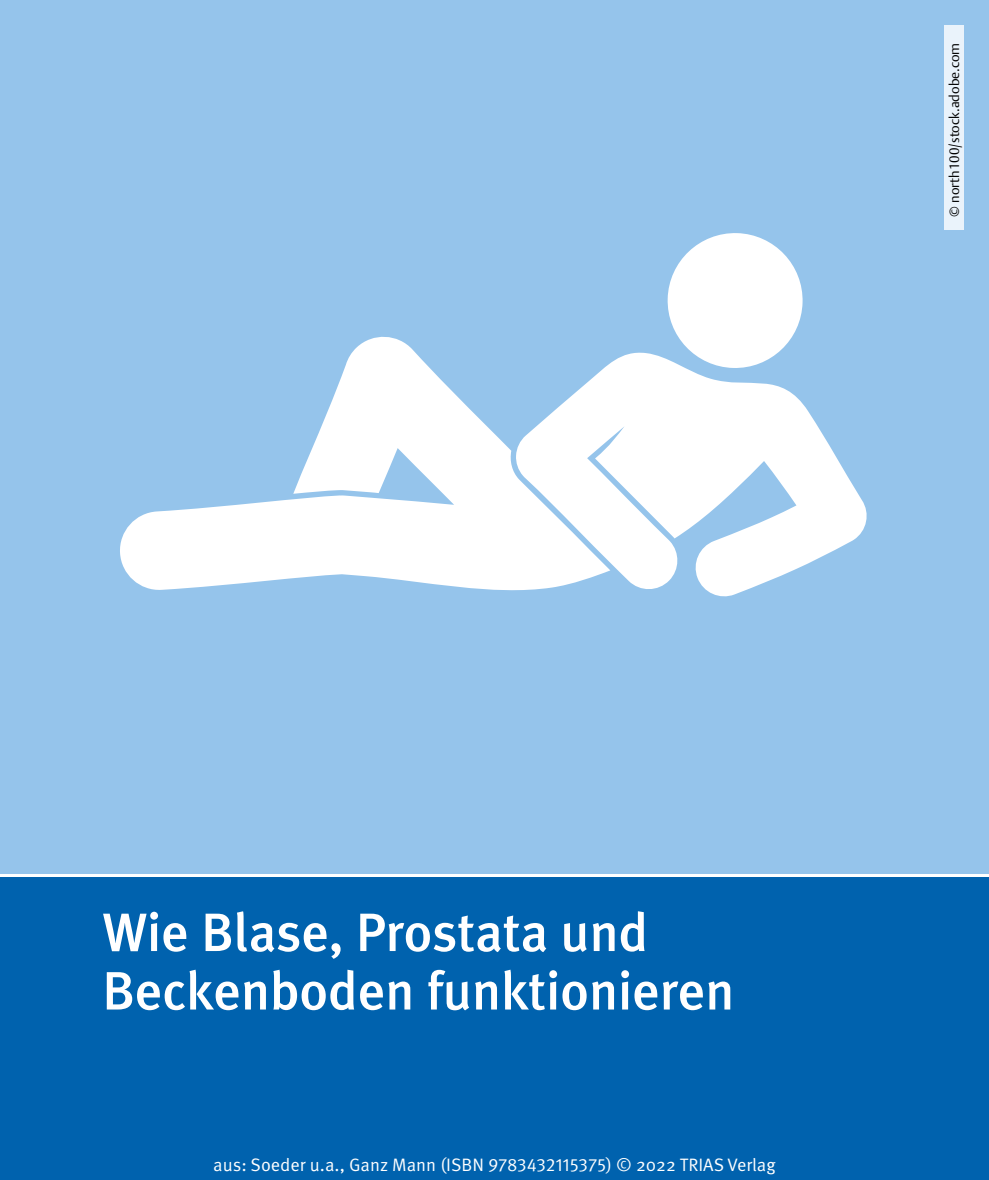
<style>
.page{position:relative;width:989px;height:1180px;background:#fff}
.page>*{position:absolute;margin:0;border:0;box-sizing:border-box;transform-origin:0 0}
.t1{font:500 54px/58.5px "Meta Plus";color:#fff}
.t2{font:18px "Meta Pro Norm";color:#fff}
.t3{font:300 13.5px "Thieme Argo 2011";color:#000}
</style>
<div class="page">
<div style="left:0;top:0;width:989px;height:874px;background:#95c4eb"></div>
<svg style="left:667px;top:233px;width:136px;height:117px"></svg>
<svg style="left:120px;top:336px;width:395px;height:255px;fill:#fff"></svg>
<svg style="left:515px;top:350px;width:352px;height:247px;fill:#fff"></svg>
<div style="left:0;top:877px;width:989px;height:303px;background:#0062ae"></div>
<div style="left:944px;top:26px;width:19px;height:204px;background:#eaf3fb"></div>
<p class="t3" style="left:945px;top:217px;width:175px;rotate:-90deg">© north100/stock.adobe.com</p>
<h1 class="t1" style="left:102px;top:903px;width:633px">Wie Blase, Prostata und<br>Beckenboden funktionieren</h1>
<p class="t2" style="left:213px;top:1151px;width:564px">aus: Soeder u.a., Ganz Mann (ISBN 9783432115375) © 2022 TRIAS Verlag</p>
</div>
